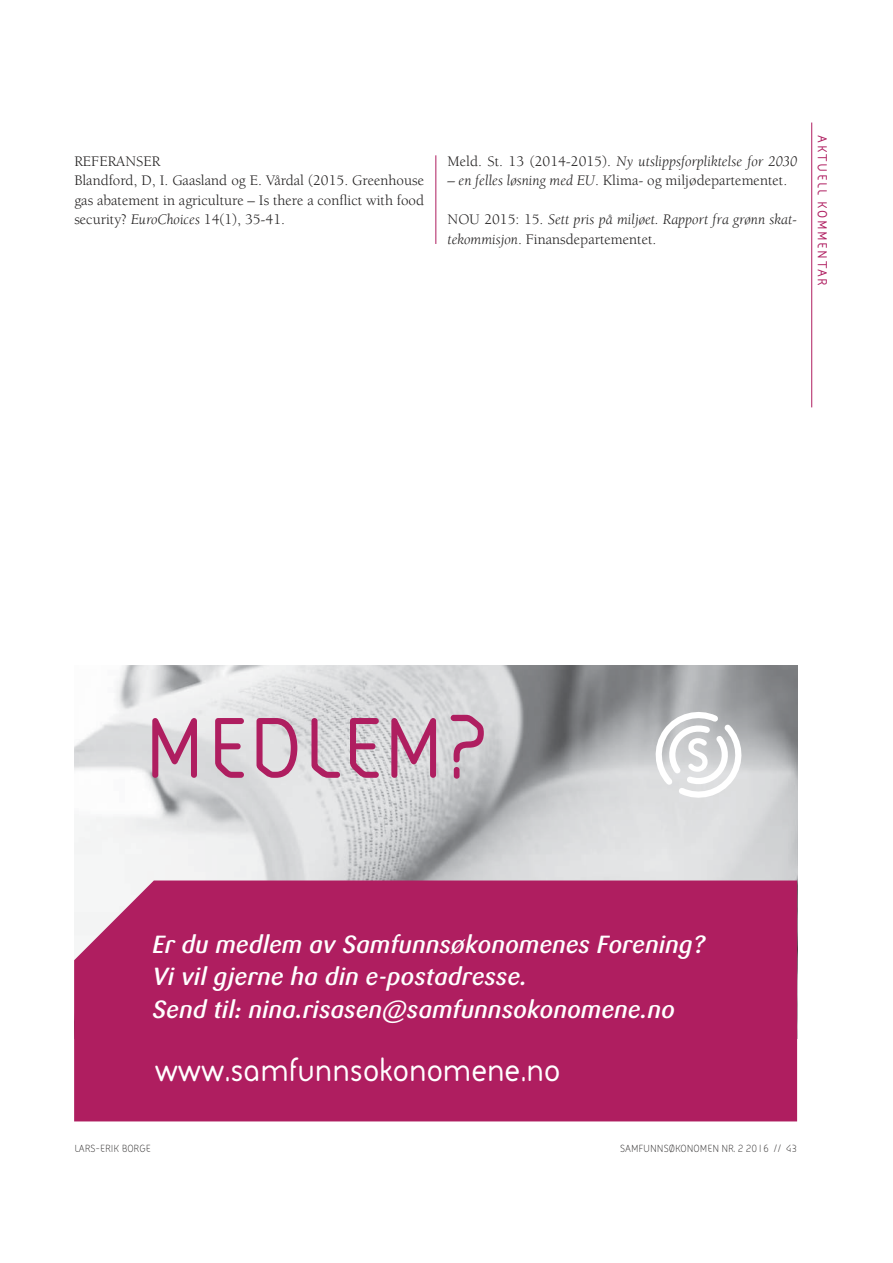
<style>
.page{position:relative;width:893px;height:1263px;background:#fff}
.page>*{position:absolute;margin:0;border:0;box-sizing:border-box;transform-origin:0 0}
.t1{font:700 87.3px "FS Sophie";color:#af1e60}
.t2{font:700 32.7px "FS Sophie";color:#fff}
.t3{font:italic 500 24.6px/32.7px "Sari";color:#fff}
.t4{font:15px/19.5px "Berkeley Std";color:#201e1e}
.t5{font:italic 15px/19.5px "Berkeley Std";color:#201e1e}
.t6{font:700 13.5px "FS Sophie";letter-spacing:.12em;color:#af1e60}
.t7{font:10.5px "FS Sophie";color:#201e1e}
.s1{font-style:italic}
.s2{font-style:normal}
</style>
<div class="page">
<hr style="left:811px;top:123px;width:1px;height:284px;background:#af1e60">
<hr style="left:436px;top:155px;width:1px;height:89px;background:#af1e60">
<img style="left:74px;top:665px;width:723px;height:216px">
<div style="left:74px;top:881px;width:723px;height:240px;background:#af1e60"></div>
<svg style="left:655px;top:707px;width:87px;height:96px"></svg>
<p class="t4" style="left:74px;top:153px;width:351px">REFERANSER<br>Blandford, D, I. Gaasland og E. Vårdal (2015. Greenhouse gas abatement in agriculture – Is there a conflict with food security? <span class="s1">EuroChoices</span> 14(1), 35-41.</p>
<p class="t5" style="left:447px;top:153px;width:351px"><span class="s2">Meld. St. 13 (2014-2015).</span> Ny utslippsforpliktelse for 2030</p>
<p class="t4" style="left:447px;top:172px;width:341px"><span class="s1">– en felles løsning med EU</span>. Klima- og miljødepartementet.</p>
<p class="t5" style="left:447px;top:211px;width:351px"><span class="s2">NOU 2015: 15.</span> Sett pris på miljøet. Rapport fra grønn skat&shy;tekommisjon<span class="s2">. Finansdepartementet.</span></p>
<p class="t6" style="left:830px;top:135px;width:152px;rotate:90deg">AKTUELL KOMMENTAR</p>
<h1 class="t1" style="left:143px;top:688px;width:346px">MEDLEM?</h1>
<h3 class="t3" style="left:152px;top:930px;width:555px">Er du medlem av Samfunnsøkonomenes Forening?<br>Vi vil gjerne ha din e-postadresse.<br>Send til: nina.risasen@samfunnsokonomene.no</h3>
<h2 class="t2" style="left:155px;top:1047px;width:407px">www.samfunnsokonomene.no</h2>
<p class="t7" style="left:74px;top:1142px;width:78px">LARS-ERIK BORGE</p>
<p class="t7" style="left:620px;top:1142px;width:179px">SAMFUNNSØKONOMEN NR. 2 2016 // 43</p>
</div>
